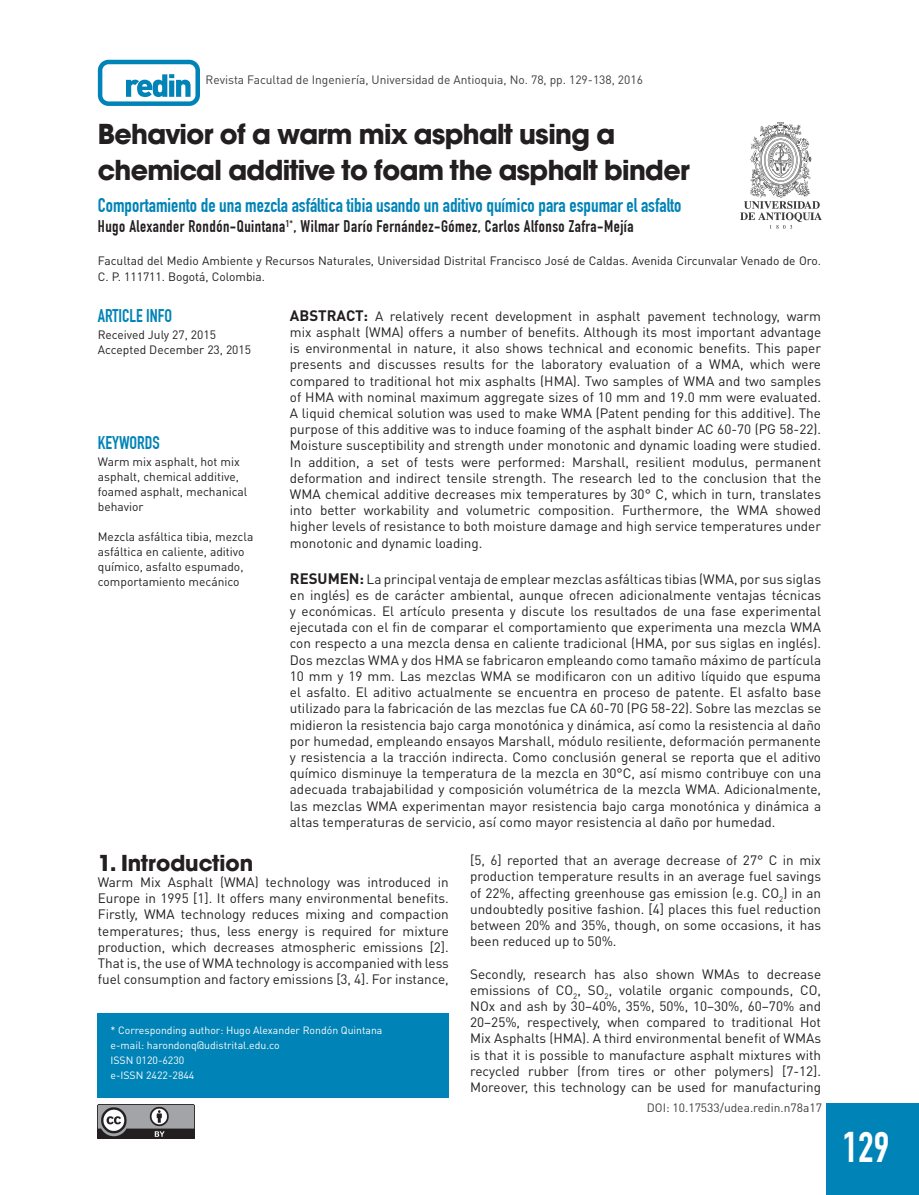
<style>
.page{position:relative;width:919px;height:1195px;background:#fff}
.page>*{position:absolute;margin:0;border:0;box-sizing:border-box;transform-origin:0 0}
.convencion_nomenclat{font:700 42px "DIN Condensed";color:#fff}
.Título_ingles{font:700 30px/36px "Avant Garde Md ITC";letter-spacing:-.02em;color:#231f20}
.TitulosNivel1{font:700 24px "Avant Garde Md ITC";color:#231f20}
.Autores{font:700 19.5px "DIN Condensed";color:#0083b6}
.Article_Key{font:700 18px "DIN Condensed";color:#0083b6}
.Autores-2{font:700 16.5px "DIN Condensed";letter-spacing:.03em;color:#231f20}
.t1{font:13.5px/16.2px "DIN Pro";color:#231f20;text-align:justify}
.t2{font:13.5px/16.2px "DIN Pro";color:#231f20;text-align:justify}
.Article_Key_parrafo{font:12px/15px "DIN Pro";color:#231f20}
.apartado{font:12px/16.2px "DIN Pro";color:#231f20}
.Cabezotes_fijos{font:12px "DIN Pro";color:#3e3e3f}
.DOI{font:12px "DIN Pro";color:#3e3e3f}
.ISSN_0120-6230_e-ISS{font:10.5px "DIN Pro";color:#fff}
.s1{font-weight:700;font-size:15px}
</style>
<div class="page">
<div style="left:826px;top:1103px;width:92px;height:92px;background:#0083b6"></div>
<div style="left:98px;top:1013px;width:351px;height:84px;background:#0083b6"></div>
<svg style="left:740px;top:122px;width:81px;height:107px"></svg>
<img style="left:98px;top:1104px;width:97px;height:34px">
<svg style="left:98px;top:60px;width:102px;height:46px"></svg>
<p class="Cabezotes_fijos" style="left:206px;top:71px;width:439px">Revista Facultad de Ingeniería, Universidad de Antioquia, No. 78, pp. 129-138, 2016</p>
<p class="Título_ingles" style="left:98px;top:116px;width:593px">Behavior of a warm mix asphalt using a chemical additive to foam the asphalt binder</p>
<p class="Autores" style="left:98px;top:194px;width:585px">Comportamiento de una mezcla asfáltica tibia usando un aditivo químico para espumar el asfalto</p>
<p class="Autores-2" style="left:98px;top:217px;width:537px">Hugo Alexander Rondón-Quintana<sup>1*</sup>, Wilmar Darío Fernández-Gómez, Carlos Alfonso Zafra-Mejía</p>
<p class="apartado" style="left:98px;top:251px;width:724px">Facultad del Medio Ambiente y Recursos Naturales, Universidad Distrital Francisco José de Caldas. Avenida Circunvalar Venado de Oro.<br>C. P. 111711. Bogotá, Colombia.</p>
<p class="Article_Key" style="left:98px;top:305px;width:76px">ARTICLE INFO</p>
<p class="Article_Key_parrafo" style="left:98px;top:326px;width:120px">Received July 27, 2015</p>
<p class="Article_Key_parrafo" style="left:98px;top:341px;width:155px">Accepted December 23, 2015</p>
<p class="Article_Key" style="left:98px;top:432px;width:64px">KEYWORDS</p>
<p class="Article_Key_parrafo" style="left:98px;top:453px;width:151px">Warm mix asphalt, hot mix asphalt, chemical additive, foamed asphalt, mechanical behavior</p>
<p class="Article_Key_parrafo" style="left:98px;top:528px;width:157px">Mezcla asfáltica tibia, mezcla asfáltica en caliente, aditivo químico, asfalto espumado, comportamiento mecánico</p>
<p class="t2" style="left:290px;top:306px;width:532px"><span class="s1">ABSTRACT:</span> A relatively recent development in asphalt pavement technology, warm mix asphalt (WMA) offers a number of benefits. Although its most important advantage is environmental in nature, it also shows technical and economic benefits. This paper presents and discusses results for the laboratory evaluation of a WMA, which were compared to traditional hot mix asphalts (HMA). Two samples of WMA and two samples of HMA with nominal maximum aggregate sizes of 10 mm and 19.0 mm were evaluated.<br>A liquid chemical solution was used to make WMA (Patent pending for this additive). The purpose of this additive was to induce foaming of the asphalt binder AC 60-70 (PG 58-22).<br>Moisture susceptibility and strength under monotonic and dynamic loading were studied.<br>In addition, a set of tests were performed: Marshall, resilient modulus, permanent deformation and indirect tensile strength. The research led to the conclusion that the WMA chemical additive decreases mix temperatures by 30° C, which in turn, translates into better workability and volumetric composition. Furthermore, the WMA showed higher levels of resistance to both moisture damage and high service temperatures under monotonic and dynamic loading.</p>
<p class="t1" style="left:290px;top:570px;width:532px"><span class="s1">RESUMEN:</span> La principal ventaja de emplear mezclas asfálticas tibias (WMA, por sus siglas en inglés) es de carácter ambiental, aunque ofrecen adicionalmente ventajas técnicas y económicas. El artículo presenta y discute los resultados de una fase experimental ejecutada con el fin de comparar el comportamiento que experimenta una mezcla WMA con respecto a una mezcla densa en caliente tradicional (HMA, por sus siglas en inglés).<br>Dos mezclas WMA y dos HMA se fabricaron empleando como tamaño máximo de partícula 10 mm y 19 mm. Las mezclas WMA se modificaron con un aditivo líquido que espuma el asfalto. El aditivo actualmente se encuentra en proceso de patente. El asfalto base utilizado para la fabricación de las mezclas fue CA 60-70 (PG 58-22). Sobre las mezclas se midieron la resistencia bajo carga monotónica y dinámica, así como la resistencia al daño por humedad, empleando ensayos Marshall, módulo resiliente, deformación permanente y resistencia a la tracción indirecta. Como conclusión general se reporta que el aditivo químico disminuye la temperatura de la mezcla en 30°C, así mismo contribuye con una adecuada trabajabilidad y composición volumétrica de la mezcla WMA. Adicionalmente, las mezclas WMA experimentan mayor resistencia bajo carga monotónica y dinámica a altas temperaturas de servicio, así como mayor resistencia al daño por humedad.</p>
<p class="TitulosNivel1" style="left:98px;top:848px;width:157px">1. Introduction</p>
<p class="t1" style="left:98px;top:873px;width:352px">Warm Mix Asphalt (WMA) technology was introduced in Europe in 1995 [1]. It offers many environmental benefits.<br>Firstly, WMA technology reduces mixing and compaction temperatures; thus, less energy is required for mixture production, which decreases atmospheric emissions [2].<br>That is, the use of WMA technology is accompanied with less fuel consumption and factory emissions [3, 4]. For instance,</p>
<p class="ISSN_0120-6230_e-ISS" style="left:111px;top:1023px;width:273px">* Corresponding author: Hugo Alexander Rondón Quintana</p>
<p class="ISSN_0120-6230_e-ISS" style="left:111px;top:1038px;width:171px">e-mail: harondonq@udistrital.edu.co</p>
<p class="ISSN_0120-6230_e-ISS" style="left:111px;top:1053px;width:75px">ISSN 0120-6230</p>
<p class="ISSN_0120-6230_e-ISS" style="left:111px;top:1068px;width:85px">e-ISSN 2422-2844</p>
<p class="t1" style="left:470px;top:851px;width:352px">[5, 6] reported that an average decrease of 27° C in mix production temperature results in an average fuel savings of 22%, affecting greenhouse gas emission (e.g. CO<sub>2</sub>) in an undoubtedly positive fashion. [4] places this fuel reduction between 20% and 35%, though, on some occasions, it has been reduced up to 50%.</p>
<p class="t1" style="left:470px;top:965px;width:352px">Secondly, research has also shown WMAs to decrease emissions of CO<sub>2</sub>, SO<sub>2</sub>, volatile organic compounds, CO, NOx and ash by 30–40%, 35%, 50%, 10–30%, 60–70% and 20–25%, respectively, when compared to traditional Hot Mix Asphalts (HMA). A third environmental benefit of WMAs is that it is possible to manufacture asphalt mixtures with recycled rubber (from tires or other polymers) [7-12].<br>Moreover, this technology can be used for manufacturing</p>
<p class="DOI" style="left:646px;top:1098px;width:177px">DOI: 10.17533/udea.redin.n78a17</p>
<p class="convencion_nomenclat" style="left:842px;top:1122px;width:48px">129</p>
</div>
